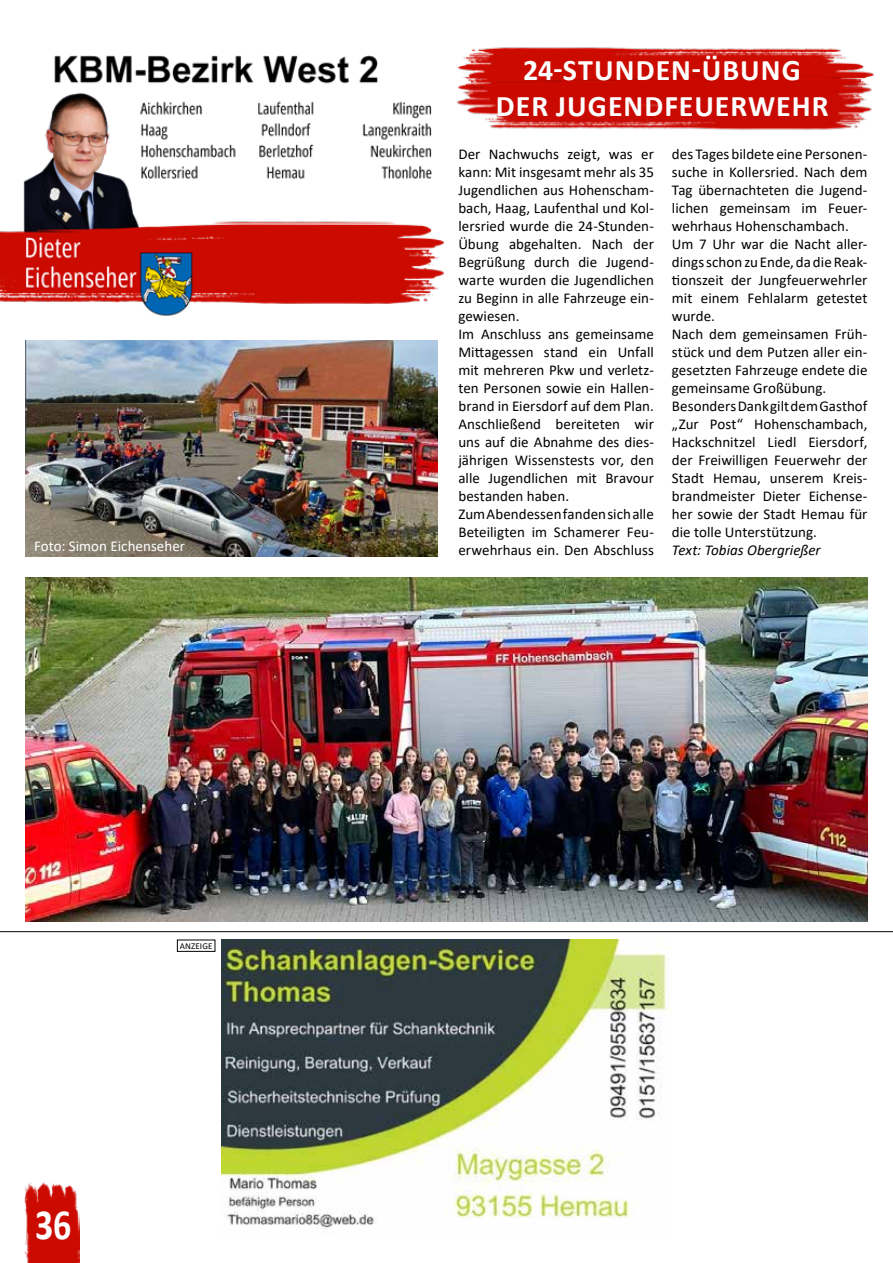
<style>
.page{position:relative;width:893px;height:1263px;background:#fff}
.page>*{position:absolute;margin:0;border:0;box-sizing:border-box;transform-origin:0 0}
.t1{font:700 43.2px "Calibri";color:#fff;scale:.83 1}
.t2{font:700 30px/36px "Calibri";letter-spacing:.035em;color:#fff;text-align:center}
.t3{font:15px/18px "Calibri";color:#000}
.t4{font:italic 15px "Calibri";color:#000}
.t5{font:15px "Calibri";color:#fff}
.t6{font:9px "Calibri";letter-spacing:.02em;color:#000}
</style>
<div class="page">
<img style="left:24px;top:1182px;width:56px;height:81px">
<img style="left:0;top:55px;width:444px;height:261px">
<img style="left:26px;top:340px;width:412px;height:217px">
<img style="left:26px;top:578px;width:841px;height:343px">
<img style="left:458px;top:47px;width:414px;height:26px">
<img style="left:456px;top:73px;width:418px;height:57px">
<hr style="left:0;top:931px;width:893px;height:1px;background:#000">
<img style="left:221px;top:940px;width:448px;height:289px">
<p class="t5" style="left:34px;top:535px;width:153px">Foto: Simon Eichenseher</p>
<h1 class="t1" style="left:35px;top:1194px;width:45px">36</h1>
<p class="t6" style="left:180px;top:940px;width:34px">ANZEIGE</p>
<h2 class="t2" style="left:496px;top:52px;width:334px">24-STUNDEN-ÜBUNG<br>DER JUGENDFEUERWEHR</h2>
<p class="t3" style="left:458px;top:144px;width:197px">Der Nachwuchs zeigt, was er kann: Mit insgesamt mehr als 35<br>Jugendlichen aus Hohenscham&shy;bach, Haag, Laufenthal und Kol&shy;lersried wurde die 24-Stunden-<br>Übung abgehalten. Nach der<br>Begrüßung durch die Jugend&shy;warte wurden die Jugendlichen zu Beginn in alle Fahrzeuge ein&shy;gewiesen.<br>Im Anschluss ans gemeinsame<br>Mittagessen stand ein Unfall mit mehreren Pkw und verletz&shy;ten Personen sowie ein Hallen&shy;brand in Eiersdorf auf dem Plan.<br>Anschließend bereiteten wir uns auf die Abnahme des dies&shy;jährigen Wissenstests vor, den alle Jugendlichen mit Bravour bestanden haben.<br>Zum Abendessen fanden sich alle<br>Beteiligten im Schamerer Feu&shy;erwehrhaus ein. Den Abschluss</p>
<p class="t3" style="left:672px;top:144px;width:197px">des Tages bildete eine Personen&shy;suche in Kollersried. Nach dem<br>Tag übernachteten die Jugend&shy;lichen gemeinsam im Feuer&shy;wehrhaus Hohenschambach.<br>Um 7 Uhr war die Nacht aller&shy;dings schon zu Ende, da die Reak&shy;tionszeit der Jungfeuerwehrler mit einem Fehlalarm getestet wurde.<br>Nach dem gemeinsamen Früh&shy;stück und dem Putzen aller ein&shy;gesetzten Fahrzeuge endete die gemeinsame Großübung.<br>Besonders Dank gilt dem Gasthof „Zur Post“ Hohenschambach,<br>Hackschnitzel Liedl Eiersdorf, der Freiwilligen Feuerwehr der<br>Stadt Hemau, unserem Kreis&shy;brandmeister Dieter Eichense&shy;her sowie der Stadt Hemau für die tolle Unterstützung.</p>
<p class="t4" style="left:672px;top:539px;width:150px">Text: Tobias Obergrießer</p>
</div>
